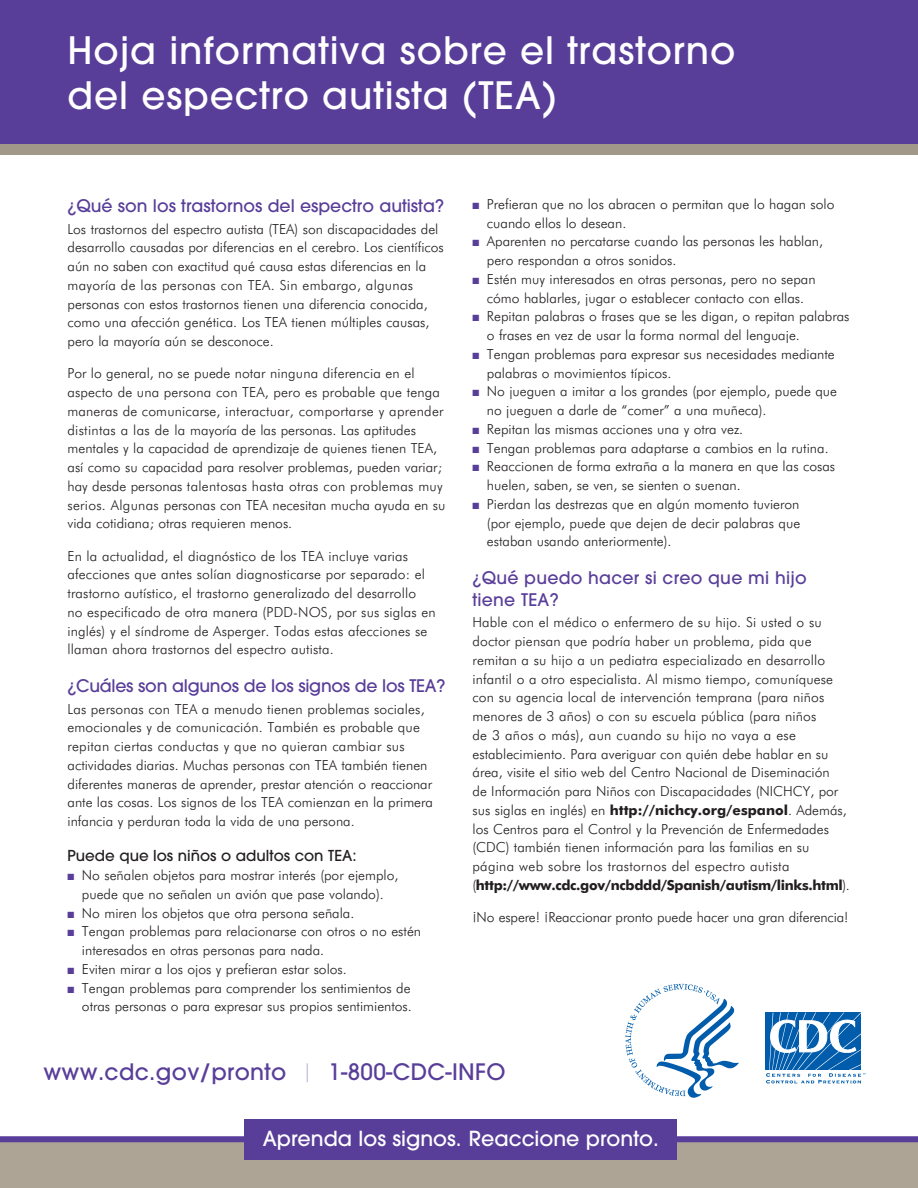
<style>
.page{position:relative;width:918px;height:1188px;background:#fff}
.page>*{position:absolute;margin:0;border:0;box-sizing:border-box;transform-origin:0 0}
.t1{font:500 37.5px/45px "Avant Garde";letter-spacing:.025em;color:#fff}
.t2{font:500 22.5px "Avant Garde";letter-spacing:.015em;color:#593e99}
.t3{font:500 20.7px "Avant Garde";color:#fff}
.t4{font:500 17.25px/21.8px "Avant Garde";color:#593e99}
.t5{font:500 15px "Avant Garde";color:#231f20}
.t6{font:300 13.8px/18.8px "Futura BT";color:#231f20}
.s1{color:#593e99}
.s2{font-weight:700}
.s3{font-weight:200;color:#9c8dc3}
</style>
<div class="page">
<div style="left:0;top:0;width:918px;height:151px;background:#593e99"></div>
<div style="left:0;top:144px;width:918px;height:11px;background:#a1988a"></div>
<div style="left:0;top:1140px;width:918px;height:48px;background:#ada496"></div>
<div style="left:0;top:1136px;width:918px;height:6px;background:#593e99"></div>
<div style="left:245px;top:1119px;width:432px;height:40px;background:#593e99"></div>
<svg style="left:765px;top:1012px;width:96px;height:58px"></svg>
<svg style="left:766px;top:1013px;width:100px;height:71px"></svg>
<svg style="left:625px;top:984px;width:114px;height:114px"></svg>
<p class="t1" style="left:68px;top:28px;width:670px">Hoja informativa sobre el trastorno del espectro autista (TEA)</p>
<p class="t4" style="left:68px;top:195px;width:378px">¿Qué son los trastornos del espectro autista?</p>
<p class="t6" style="left:68px;top:219px;width:378px">Los trastornos del espectro autista (TEA) son discapacidades del desarrollo causadas por diferencias en el cerebro. Los científicos aún no saben con exactitud qué causa estas diferencias en la mayoría de las personas con TEA. Sin embargo, algunas personas con estos trastornos tienen una diferencia conocida, como una afección genética. Los TEA tienen múltiples causas, pero la mayoría aún se desconoce.</p>
<p class="t6" style="left:68px;top:364px;width:379px">Por lo general, no se puede notar ninguna diferencia en el aspecto de una persona con TEA, pero es probable que tenga maneras de comunicarse, interactuar, comportarse y aprender distintas a las de la mayoría de las personas. Las aptitudes mentales y la capacidad de aprendizaje de quienes tienen TEA, así como su capacidad para resolver problemas, pueden variar; hay desde personas talentosas hasta otras con problemas muy serios. Algunas personas con TEA necesitan mucha ayuda en su vida cotidiana; otras requieren menos.</p>
<p class="t6" style="left:68px;top:546px;width:370px">En la actualidad, el diagnóstico de los TEA incluye varias afecciones que antes solían diagnosticarse por separado: el trastorno autístico, el trastorno generalizado del desarrollo<br>no especificado de otra manera (PDD-NOS, por sus siglas en inglés) y el síndrome de Asperger. Todas estas afecciones se llaman ahora trastornos del espectro autista.</p>
<p class="t4" style="left:68px;top:675px;width:379px">¿Cuáles son algunos de los signos de los TEA?</p>
<p class="t6" style="left:68px;top:699px;width:367px">Las personas con TEA a menudo tienen problemas sociales, emocionales y de comunicación. También es probable que repitan ciertas conductas y que no quieran cambiar sus actividades diarias. Muchas personas con TEA también tienen diferentes maneras de aprender, prestar atención o reaccionar ante las cosas. Los signos de los TEA comienzan en la primera infancia y perduran toda la vida de una persona.</p>
<p class="t5" style="left:68px;top:847px;width:291px">Puede que los niños o adultos con TEA:</p>
<p class="t6" style="left:68px;top:866px;width:333px;text-align:center"><span class="s1">■</span> No señalen objetos para mostrar interés (por ejemplo, puede que no señalen un avión que pase volando).</p>
<p class="t6" style="left:68px;top:903px;width:288px"><span class="s1">■</span> No miren los objetos que otra persona señala.</p>
<p class="t6" style="left:82px;top:922px;width:341px;text-indent:-14px"><span class="s1">■</span> Tengan problemas para relacionarse con otros o no estén interesados en otras personas para nada.</p>
<p class="t6" style="left:68px;top:959px;width:281px"><span class="s1">■</span> Eviten mirar a los ojos y prefieran estar solos.</p>
<p class="t6" style="left:68px;top:978px;width:346px;text-align:right"><span class="s1">■</span> Tengan problemas para comprender los sentimientos de otras personas o para expresar sus propios sentimientos.</p>
<p class="t6" style="left:487px;top:194px;width:349px;text-indent:-14px"><span class="s1">■</span> Prefieran que no los abracen o permitan que lo hagan solo cuando ellos lo desean.</p>
<p class="t6" style="left:487px;top:232px;width:338px;text-indent:-14px"><span class="s1">■</span> Aparenten no percatarse cuando las personas les hablan, pero respondan a otros sonidos.</p>
<p class="t6" style="left:472px;top:269px;width:345px;text-align:center"><span class="s1">■</span> Estén muy interesados en otras personas, pero no sepan cómo hablarles, jugar o establecer contacto con ellas.</p>
<p class="t6" style="left:487px;top:307px;width:364px;text-indent:-14px"><span class="s1">■</span> Repitan palabras o frases que se les digan, o repitan palabras o frases en vez de usar la forma normal del lenguaje.</p>
<p class="t6" style="left:487px;top:344px;width:349px;text-indent:-14px"><span class="s1">■</span> Tengan problemas para expresar sus necesidades mediante palabras o movimientos típicos.</p>
<p class="t6" style="left:487px;top:382px;width:352px;text-indent:-14px"><span class="s1">■</span> No jueguen a imitar a los grandes (por ejemplo, puede que no jueguen a darle de “comer” a una muñeca).</p>
<p class="t6" style="left:472px;top:419px;width:272px"><span class="s1">■</span> Repitan las mismas acciones una y otra vez.</p>
<p class="t6" style="left:472px;top:438px;width:358px"><span class="s1">■</span> Tengan problemas para adaptarse a cambios en la rutina.</p>
<p class="t6" style="left:487px;top:457px;width:350px;text-indent:-14px"><span class="s1">■</span> Reaccionen de forma extraña a la manera en que las cosas huelen, saben, se ven, se sienten o suenan.</p>
<p class="t6" style="left:487px;top:494px;width:315px;text-align:justify;text-indent:-14px"><span class="s1">■</span> Pierdan las destrezas que en algún momento tuvieron (por ejemplo, puede que dejen de decir palabras que estaban usando anteriormente).</p>
<p class="t4" style="left:472px;top:567px;width:336px">¿Qué puedo hacer si creo que mi hijo tiene TEA?</p>
<p class="t6" style="left:472px;top:613px;width:379px">Hable con el médico o enfermero de su hijo. Si usted o su doctor piensan que podría haber un problema, pida que remitan a su hijo a un pediatra especializado en desarrollo infantil o a otro especialista. Al mismo tiempo, comuníquese con su agencia local de intervención temprana (para niños menores de 3 años) o con su escuela pública (para niños<br>de 3 años o más), aun cuando su hijo no vaya a ese establecimiento. Para averiguar con quién debe hablar en su área, visite el sitio web del Centro Nacional de Diseminación<br>de Información para Niños con Discapacidades (NICHCY, por sus siglas en inglés) en <span class="s2">http://nichcy.org/espanol</span>. Además, los Centros para el Control y la Prevención de Enfermedades (CDC) también tienen información para las familias en su página web sobre los trastornos del espectro autista (<span class="s2">http://www.cdc.gov/ncbddd/Spanish/autism/links.html</span>).</p>
<p class="t6" style="left:472px;top:908px;width:377px">¡No espere! ¡Reaccionar pronto puede hacer una gran diferencia!</p>
<p class="t2" style="left:43px;top:1058px;width:464px">www.cdc.gov/pronto <span class="s3">|</span> 1-800-CDC-INFO</p>
<p class="t3" style="left:263px;top:1126px;width:397px">Aprenda los signos. Reaccione pronto.</p>
</div>
